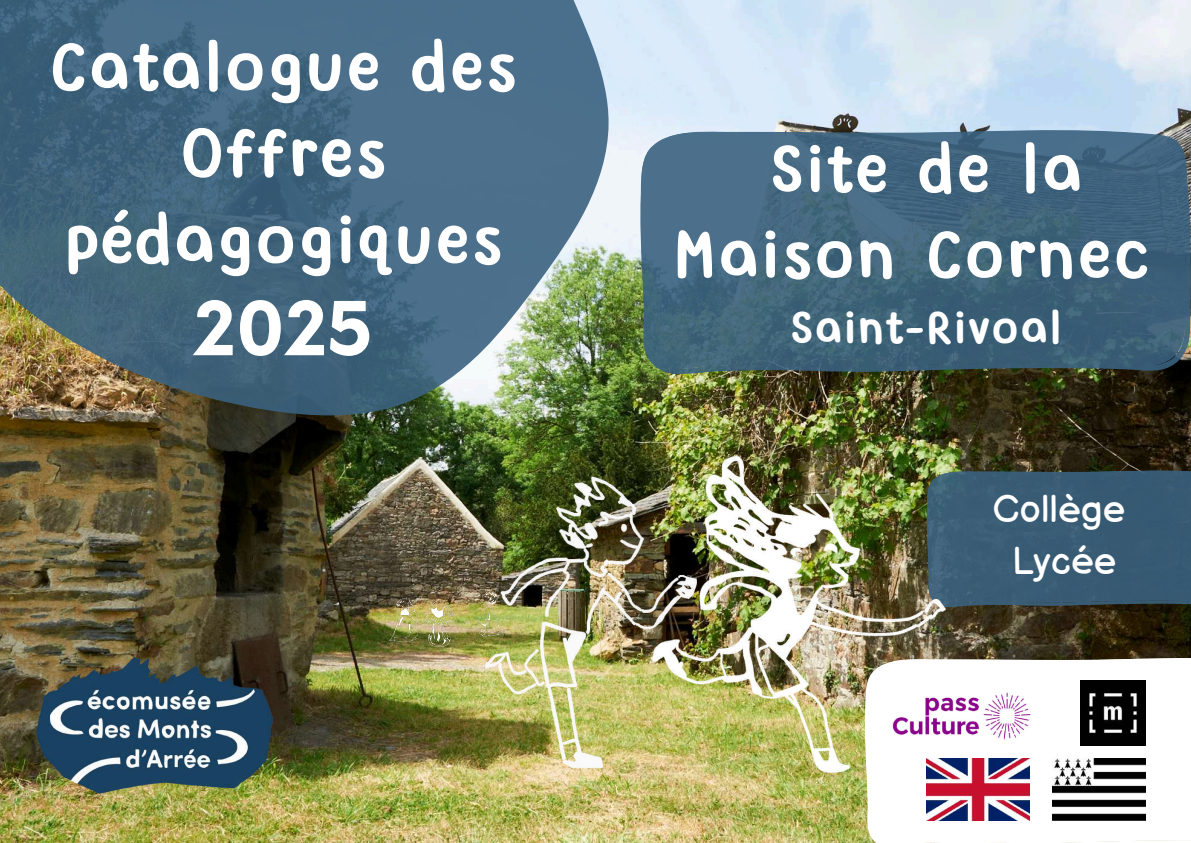
<style>
.page{position:relative;width:1191px;height:843px;background:#fff}
.page>*{position:absolute;margin:0;border:0;box-sizing:border-box;transform-origin:0 0}
.t1{font:700 72.5px/86.4px "Yvesyvesdrawing";color:#fff;text-align:center}
.t2{font:700 72.5px "Now";color:#fff}
.t3{font:700 71.5px/85.5px "Yvesyvesdrawing";color:#fff;text-align:center}
.t4{font:700 48.5px "Yvesyvesdrawing";color:#fff}
.t5{font:38px/52.5px "Balsamiq Sans";color:#fff;text-align:center}
</style>
<div class="page">
<img style="left:0;top:0;width:1190px;height:842px">
<svg style="left:640px;top:130px;width:546px;height:240px;background:#446780"></svg>
<svg style="left:0;top:0;width:608px;height:418px;background:#49697d"></svg>
<img style="left:37px;top:607px;width:235px;height:235px">
<svg style="left:1055px;top:654px;width:135px;height:188px"></svg>
<div style="left:1055px;top:470px;width:135px;height:137px;background:#375a73"></div>
<img style="left:397px;top:208px;width:658px;height:634px">
<img style="left:405px;top:184px;width:321px;height:658px">
<img style="left:388px;top:595px;width:32px;height:50px">
<img style="left:471px;top:587px;width:36px;height:51px">
<img style="left:420px;top:595px;width:39px;height:55px">
<img style="left:1080px;top:680px;width:65px;height:65px">
<img style="left:875px;top:680px;width:172px;height:71px">
<img style="left:926px;top:758px;width:103px;height:62px">
<img style="left:1052px;top:758px;width:93px;height:62px">
<p class="t1" style="left:49px;top:30px;width:470px">Catalogue des<br>Offres pédagogiques</p>
<p class="t2" style="left:194px;top:290px;width:180px">2025</p>
<p class="t3" style="left:672px;top:132px;width:480px">Site de la<br>Maison Cornec</p>
<p class="t4" style="left:789px;top:307px;width:274px">Saint-Rivoal</p>
<p class="t5" style="left:992px;top:483px;width:134px">Collège<br>Lycée</p>
</div>
